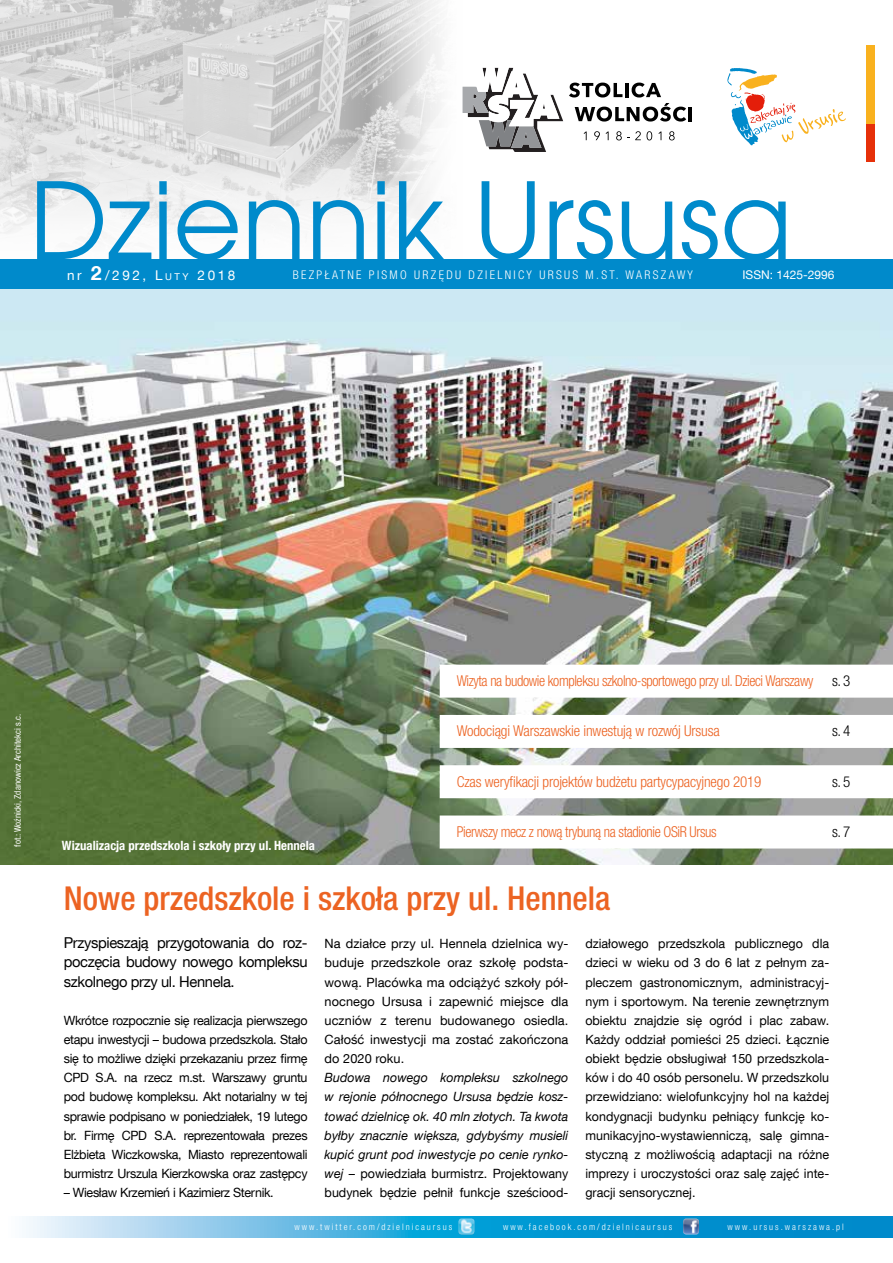
<style>
.page{position:relative;width:893px;height:1263px;background:#fff}
.page>*{position:absolute;margin:0;border:0;box-sizing:border-box;transform-origin:0 0}
.t1{font:500 condensed 33px "Helvetica Neue LT Com";color:#ec6322}
.t2{font:300 condensed 15px "Helvetica Neue LT Com";letter-spacing:-.025em;color:#ec6322;scale:.95 1}
.t3{font:300 condensed 15px "Helvetica Neue LT Com";letter-spacing:-.025em;color:#ec6322}
.t4{font:15px/19.2px "Helvetica Neue LT Com";letter-spacing:-.025em;color:#000;text-align:justify}
.t5{font:300 condensed 15px "Helvetica Neue LT Com";color:#000}
.t6{font:13.5px "Helvetica Neue LT Com";letter-spacing:.19em;color:#fff}
.t7{font:12.75px/19.2px "Helvetica Neue LT Com";color:#000;text-align:justify}
.t8{font:italic 12.75px/19.2px "Helvetica Neue LT Com";color:#000;text-align:justify}
.t9{font:700 condensed 12.75px "Helvetica Neue LT Com";color:#fff}
.t10{font:12.75px "Helvetica Neue LT Com";letter-spacing:-.025em;color:#000}
.t11{font:300 condensed 12px "Helvetica Neue LT Com";letter-spacing:.19em;color:#fff}
.t12{font:12px "Helvetica Neue LT Com";color:#fff}
.t13{font:300 condensed 9px "Helvetica Neue LT Com";letter-spacing:.22em;color:#fff}
.t14{font:condensed 9px "Helvetica Neue LT Com";color:#fff}
.s1{font-weight:700;font-size:19.5px}
.s2{font-style:inherit}
.s3{font-size:9.45px}
.s4{color:#000}
.s5{font-style:normal}
</style>
<div class="page">
<svg style="left:26px;top:1216px;width:867px;height:21px;background:#40addc"></svg>
<img style="left:458px;top:1218px;width:16px;height:16px">
<img style="left:683px;top:1218px;width:16px;height:16px">
<svg style="left:0;top:0;width:441px;height:234px;background:#d8d8d8"></svg>
<div style="left:0;top:259px;width:893px;height:30px;background:#008acb"></div>
<img style="left:0;top:289px;width:893px;height:575px">
<div style="left:440px;top:665px;width:453px;height:33px;background:#fff"></div>
<div style="left:440px;top:715px;width:453px;height:33px;background:#fff"></div>
<div style="left:440px;top:765px;width:453px;height:33px;background:#fff"></div>
<div style="left:440px;top:815px;width:453px;height:33px;background:#fff"></div>
<svg style="left:37px;top:181px;width:749px;height:78px"></svg>
<svg style="left:727px;top:68px;width:119px;height:77px"></svg>
<div style="left:866px;top:123px;width:8px;height:39px;background:#e63009"></div>
<div style="left:866px;top:45px;width:8px;height:78px;background:#f9b11e"></div>
<svg style="left:569px;top:83px;width:117px;height:39px"></svg>
<hr style="left:689px;top:107px;width:3px;height:14px;background:#000">
<svg style="left:584px;top:131px;width:3px;height:9px"></svg>
<svg style="left:594px;top:131px;width:6px;height:9px"></svg>
<svg style="left:606px;top:131px;width:3px;height:9px"></svg>
<svg style="left:616px;top:131px;width:36px;height:9px"></svg>
<svg style="left:658px;top:131px;width:3px;height:9px"></svg>
<svg style="left:669px;top:131px;width:6px;height:9px"></svg>
<svg style="left:463px;top:67px;width:100px;height:85px"></svg>
<p class="t6" style="left:67px;top:267px;width:170px">nr <span class="s1">2</span>/292, <span class="s2">L</span><span class="s3">uty</span> 2018</p>
<p class="t11" style="left:293px;top:267px;width:402px">BEZPŁATNE PISMO URZĘDU DZIELNICY URSUS M.ST. WARSZAWY</p>
<p class="t12" style="left:742px;top:267px;width:94px">ISSN: 1425-2996</p>
<p class="t14" style="left:12px;top:847px;width:134px;rotate:-90deg">fot.: Woźnicki, Zdanowicz Architekci s.c.</p>
<p class="t9" style="left:62px;top:837px;width:254px">Wizualizacja przedszkola i szkoły przy ul. Hennela</p>
<p class="t2" style="left:457px;top:672px;width:416px">Wizyta na budowie kompleksu szkolno-sportowego przy ul. Dzieci Warszawy <span class="s4">s. 3</span></p>
<p class="t3" style="left:457px;top:722px;width:265px">Wodociągi Warszawskie inwestują w rozwój Ursusa</p>
<p class="t5" style="left:832px;top:722px;width:20px">s. 4</p>
<p class="t3" style="left:457px;top:772px;width:306px">Czas weryfikacji projektów budżetu partycypacyjnego 2019</p>
<p class="t5" style="left:832px;top:772px;width:20px">s. 5</p>
<p class="t2" style="left:457px;top:823px;width:275px">Pierwszy mecz z nową trybuną na stadionie OSiR Ursus</p>
<p class="t5" style="left:832px;top:823px;width:20px">s. 7</p>
<h1 class="t1" style="left:64px;top:879px;width:548px">Nowe przedszkole i szkoła przy ul. Hennela</h1>
<p class="t4" style="left:64px;top:933px;width:245px">Przyspieszają przygotowania do roz&shy;poczęcia budowy nowego kompleksu szkolnego przy ul. Hennela.</p>
<p class="t7" style="left:64px;top:1010px;width:245px">Wkrótce rozpocznie się realizacja pierwszego etapu inwestycji – budowa przedszkola. Stało się to możliwe dzięki przekazaniu przez firmę CPD S.A. na rzecz m.st. Warszawy gruntu pod budowę kompleksu. Akt notarialny w tej sprawie podpisano w poniedziałek, 19 lutego br. Firmę CPD S.A. reprezentowała prezes Elżbieta Wiczkowska, Miasto reprezentowali burmistrz Urszula Kierzkowska oraz zastępcy</p>
<p class="t10" style="left:64px;top:1185px;width:211px">– Wiesław Krzemień i Kazimierz Sternik.</p>
<p class="t7" style="left:325px;top:934px;width:245px">Na działce przy ul. Hennela dzielnica wy&shy;buduje przedszkole oraz szkołę podsta&shy;wową. Placówka ma odciążyć szkoły pół&shy;nocnego Ursusa i zapewnić miejsce dla uczniów z terenu budowanego osiedla.<br>Całość inwestycji ma zostać zakończona do 2020 roku.</p>
<p class="t8" style="left:325px;top:1068px;width:245px">Budowa nowego kompleksu szkolnego w rejonie północnego Ursusa będzie kosz&shy;tować dzielnicę ok. 40 mln złotych. Ta kwota byłby znacznie większa, gdybyśmy musieli kupić grunt pod inwestycje po cenie rynko&shy;wej <span class="s5">– powiedziała burmistrz. Projektowany budynek będzie pełnił funkcje sześciood-</span></p>
<p class="t7" style="left:585px;top:934px;width:245px">działowego przedszkola publicznego dla dzieci w wieku od 3 do 6 lat z pełnym za&shy;pleczem gastronomicznym, administracyj&shy;nym i sportowym. Na terenie zewnętrznym obiektu znajdzie się ogród i plac zabaw.<br>Każdy oddział pomieści 25 dzieci. Łącznie obiekt będzie obsługiwał 150 przedszkola&shy;ków i do 40 osób personelu. W przedszkolu przewidziano: wielofunkcyjny hol na każdej kondygnacji budynku pełniący funkcję ko&shy;munikacyjno-wystawienniczą, salę gimna&shy;styczną z możliwością adaptacji na różne imprezy i uroczystości oraz salę zajęć inte&shy;gracji sensorycznej.</p>
<p class="t13" style="left:295px;top:1222px;width:159px">www.twitter.com/dzielnicaursus</p>
<p class="t13" style="left:503px;top:1222px;width:171px">www.facebook.com/dzielnicaursus</p>
<p class="t13" style="left:728px;top:1221px;width:118px">www.ursus.warszawa.pl</p>
</div>
